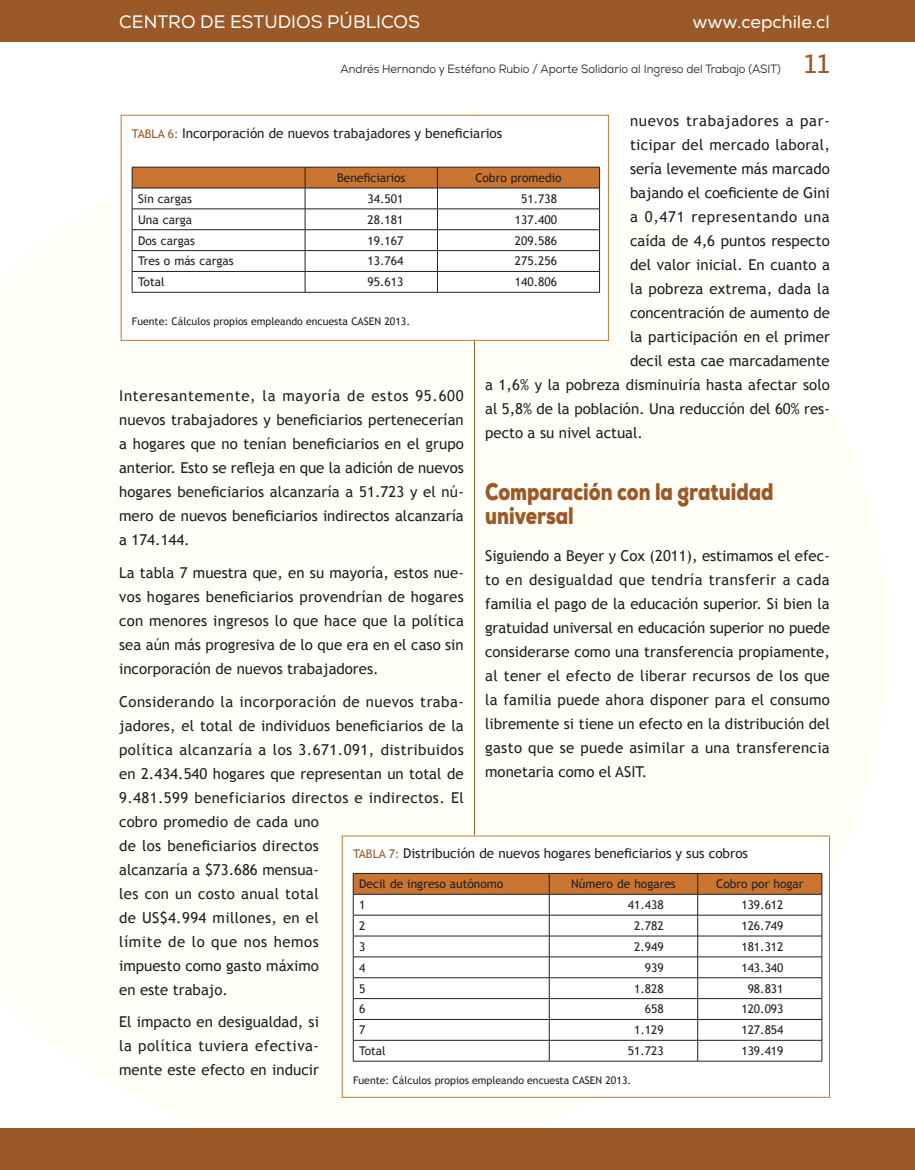
<style>
.page{position:relative;width:915px;height:1170px;background:#fff}
.page>*{position:absolute;margin:0;border:0;box-sizing:border-box;transform-origin:0 0}
.t1{font:27px "Nexa";color:#9b5928;scale:1.1 1}
._12_sub1{font:900 24px/24px "Nexa";color:#9b5928;scale:.8 1}
.t2{font:18px "Nexa";color:#fff}
._07_texto_GENERAL{font:15px/24px "Trebuchet MS";letter-spacing:.005em;color:#231f20;text-align:justify}
._07_texto_GENERAL-2{font:15px "Trebuchet MS";letter-spacing:.045em;color:#231f20}
._07_texto_GENERAL-3{font:15px "Trebuchet MS";letter-spacing:.05em;color:#231f20}
._18_titulo_cuadr_gra{font:13.5px "Trebuchet MS";color:#231f20}
.t3{font:12px "Trebuchet MS";color:#231f20}
.t4{font:12px "Nexa";color:#231f20;scale:.93 1}
._22_fuente{font:10.5px "Trebuchet MS";color:#231f20}
.s1{font-size:12px;color:#9b5928}
</style>
<div class="page">
<hr style="left:474px;top:115px;width:1px;height:982px;background:#9b5928">
<div style="left:0;top:0;width:914px;height:41px;background:#9b5928"></div>
<div style="left:0;top:1128px;width:914px;height:41px;background:#9b5928"></div>
<div style="left:119px;top:115px;width:489px;height:226px;background:#fff"></div>
<hr style="left:437px;top:292px;width:162px;height:1px;background:#231f20">
<hr style="left:132px;top:292px;width:173px;height:1px;background:#231f20">
<svg style="left:132px;top:167px;width:468px;height:125px"></svg>
<hr style="left:305px;top:292px;width:132px;height:1px;background:#231f20">
<div style="left:121px;top:115px;width:487px;height:226px;border:1px solid #c97431"></div>
<div style="left:340px;top:835px;width:489px;height:262px;background:#fff"></div>
<svg style="left:353px;top:873px;width:469px;height:187px"></svg>
<hr style="left:353px;top:1060px;width:196px;height:1px;background:#231f20">
<hr style="left:549px;top:1060px;width:148px;height:1px;background:#231f20">
<hr style="left:697px;top:1060px;width:124px;height:1px;background:#231f20">
<p class="t2" style="left:119px;top:11px;width:302px">CENTRO DE ESTUDIOS PÚBLICOS</p>
<p class="t2" style="left:692px;top:11px;width:139px">www.cepchile.cl</p>
<p class="t4" style="left:340px;top:62px;width:475px">Andrés Hernando y Estéfano Rubio / Aporte Solidario al Ingreso del Trabajo (ASIT)</p>
<h1 class="t1" style="left:804px;top:47px;width:25px">11</h1>
<p class="_07_texto_GENERAL-2" style="left:629px;top:112px;width:201px">nuevos trabajadores a par-</p>
<p class="_07_texto_GENERAL" style="left:629px;top:133px;width:201px">ticipar del mercado laboral,</p>
<p class="_07_texto_GENERAL" style="left:629px;top:157px;width:201px">sería levemente más marcado</p>
<p class="_07_texto_GENERAL" style="left:629px;top:181px;width:201px">bajando el coeficiente de Gini</p>
<p class="_07_texto_GENERAL-3" style="left:629px;top:208px;width:201px">a 0,471 representando una</p>
<p class="_07_texto_GENERAL" style="left:629px;top:229px;width:201px">caída de 4,6 puntos respecto</p>
<p class="_07_texto_GENERAL" style="left:629px;top:253px;width:201px">del valor inicial. En cuanto a</p>
<p class="_07_texto_GENERAL" style="left:629px;top:277px;width:201px">la pobreza extrema, dada la</p>
<p class="_07_texto_GENERAL" style="left:629px;top:301px;width:201px">concentración de aumento de</p>
<p class="_07_texto_GENERAL" style="left:629px;top:325px;width:201px">la participación en el primer</p>
<p class="_07_texto_GENERAL" style="left:629px;top:349px;width:201px">decil esta cae marcadamente</p>
<p class="_07_texto_GENERAL" style="left:485px;top:373px;width:346px">a 1,6% y la pobreza disminuiría hasta afectar solo</p>
<p class="_07_texto_GENERAL" style="left:485px;top:397px;width:346px">al 5,8% de la población. Una reducción del 60% res-</p>
<p class="_07_texto_GENERAL" style="left:485px;top:421px;width:159px">pecto a su nivel actual.</p>
<p class="_18_titulo_cuadr_gra" style="left:132px;top:125px;width:371px"><span class="s1">TABLA 6:</span> Incorporación de nuevos trabajadores y beneficiarios</p>
<p class="t3" style="left:337px;top:171px;width:70px">Beneficiarios</p>
<p class="t3" style="left:475px;top:171px;width:88px">Cobro promedio</p>
<p class="t3" style="left:138px;top:191px;width:55px">Sin cargas</p>
<p class="t3" style="left:367px;top:191px;width:37px">34.501</p>
<p class="t3" style="left:521px;top:191px;width:37px">51.738</p>
<p class="t3" style="left:138px;top:212px;width:55px">Una carga</p>
<p class="t3" style="left:367px;top:212px;width:37px">28.181</p>
<p class="t3" style="left:514px;top:212px;width:44px">137.400</p>
<p class="t3" style="left:138px;top:233px;width:58px">Dos cargas</p>
<p class="t3" style="left:367px;top:233px;width:37px">19.167</p>
<p class="t3" style="left:514px;top:233px;width:44px">209.586</p>
<p class="t3" style="left:138px;top:254px;width:97px">Tres o más cargas</p>
<p class="t3" style="left:367px;top:254px;width:37px">13.764</p>
<p class="t3" style="left:514px;top:254px;width:44px">275.256</p>
<p class="t3" style="left:138px;top:275px;width:28px">Total</p>
<p class="t3" style="left:367px;top:275px;width:37px">95.613</p>
<p class="t3" style="left:514px;top:275px;width:44px">140.806</p>
<p class="_22_fuente" style="left:132px;top:315px;width:280px">Fuente: Cálculos propios empleando encuesta CASEN 2013.</p>
<p class="_07_texto_GENERAL" style="left:119px;top:384px;width:346px">Interesantemente, la mayoría de estos 95.600 nuevos trabajadores y beneficiarios pertenecerían a hogares que no tenían beneficiarios en el grupo anterior. Esto se refleja en que la adición de nuevos hogares beneficiarios alcanzaría a 51.723 y el nú&shy;mero de nuevos beneficiarios indirectos alcanzaría a 174.144.</p>
<p class="_07_texto_GENERAL" style="left:119px;top:561px;width:346px">La tabla 7 muestra que, en su mayoría, estos nue&shy;vos hogares beneficiarios provendrían de hogares con menores ingresos lo que hace que la política sea aún más progresiva de lo que era en el caso sin incorporación de nuevos trabajadores.</p>
<p class="_07_texto_GENERAL" style="left:119px;top:689px;width:346px;text-align:left">Considerando la incorporación de nuevos traba&shy;jadores, el total de individuos beneficiarios de la política alcanzaría a los 3.671.091, distribuidos en 2.434.540 hogares que representan un total de 9.481.599 beneficiarios directos e indirectos. El cobro promedio de cada uno<br>de los beneficiarios directos<br>alcanzaría a $73.686 mensua-<br>les con un costo anual total<br>de US$4.994 millones, en el<br>límite de lo que nos hemos<br>impuesto como gasto máximo<br>en este trabajo.</p>
<p class="_07_texto_GENERAL" style="left:119px;top:1010px;width:201px">El impacto en desigualdad, si la política tuviera efectiva&shy;mente este efecto en inducir</p>
<p class="_12_sub1" style="left:485px;top:480px;width:362px">Comparación con la gratuidad universal</p>
<p class="_07_texto_GENERAL" style="left:485px;top:544px;width:346px">Siguiendo a Beyer y Cox (2011), estimamos el efec&shy;to en desigualdad que tendría transferir a cada familia el pago de la educación superior. Si bien la gratuidad universal en educación superior no puede considerarse como una transferencia propiamente, al tener el efecto de liberar recursos de los que la familia puede ahora disponer para el consumo libremente si tiene un efecto en la distribución del gasto que se puede asimilar a una transferencia monetaria como el ASIT.</p>
<p class="_18_titulo_cuadr_gra" style="left:353px;top:845px;width:396px"><span class="s1">TABLA 7:</span> Distribución de nuevos hogares beneficiarios y sus cobros</p>
<p class="t3" style="left:359px;top:876px;width:146px">Decil de ingreso autónomo</p>
<p class="t3" style="left:571px;top:876px;width:106px">Número de hogares</p>
<p class="t3" style="left:716px;top:876px;width:89px">Cobro por hogar</p>
<p class="t3" style="left:359px;top:897px;width:8px">1</p>
<p class="t3" style="left:627px;top:897px;width:37px">41.438</p>
<p class="t3" style="left:741px;top:897px;width:44px">139.612</p>
<p class="t3" style="left:359px;top:918px;width:8px">2</p>
<p class="t3" style="left:633px;top:918px;width:31px">2.782</p>
<p class="t3" style="left:741px;top:918px;width:44px">126.749</p>
<p class="t3" style="left:359px;top:939px;width:8px">3</p>
<p class="t3" style="left:633px;top:939px;width:31px">2.949</p>
<p class="t3" style="left:741px;top:939px;width:44px">181.312</p>
<p class="t3" style="left:359px;top:960px;width:8px">4</p>
<p class="t3" style="left:644px;top:960px;width:20px">939</p>
<p class="t3" style="left:741px;top:960px;width:44px">143.340</p>
<p class="t3" style="left:359px;top:981px;width:8px">5</p>
<p class="t3" style="left:633px;top:981px;width:31px">1.828</p>
<p class="t3" style="left:747px;top:981px;width:37px">98.831</p>
<p class="t3" style="left:359px;top:1002px;width:8px">6</p>
<p class="t3" style="left:644px;top:1002px;width:20px">658</p>
<p class="t3" style="left:741px;top:1002px;width:44px">120.093</p>
<p class="t3" style="left:359px;top:1022px;width:8px">7</p>
<p class="t3" style="left:633px;top:1022px;width:31px">1.129</p>
<p class="t3" style="left:741px;top:1022px;width:44px">127.854</p>
<p class="t3" style="left:359px;top:1043px;width:28px">Total</p>
<p class="t3" style="left:627px;top:1043px;width:37px">51.723</p>
<p class="t3" style="left:741px;top:1043px;width:44px">139.419</p>
<p class="_22_fuente" style="left:353px;top:1073px;width:280px">Fuente: Cálculos propios empleando encuesta CASEN 2013.</p>
</div>
